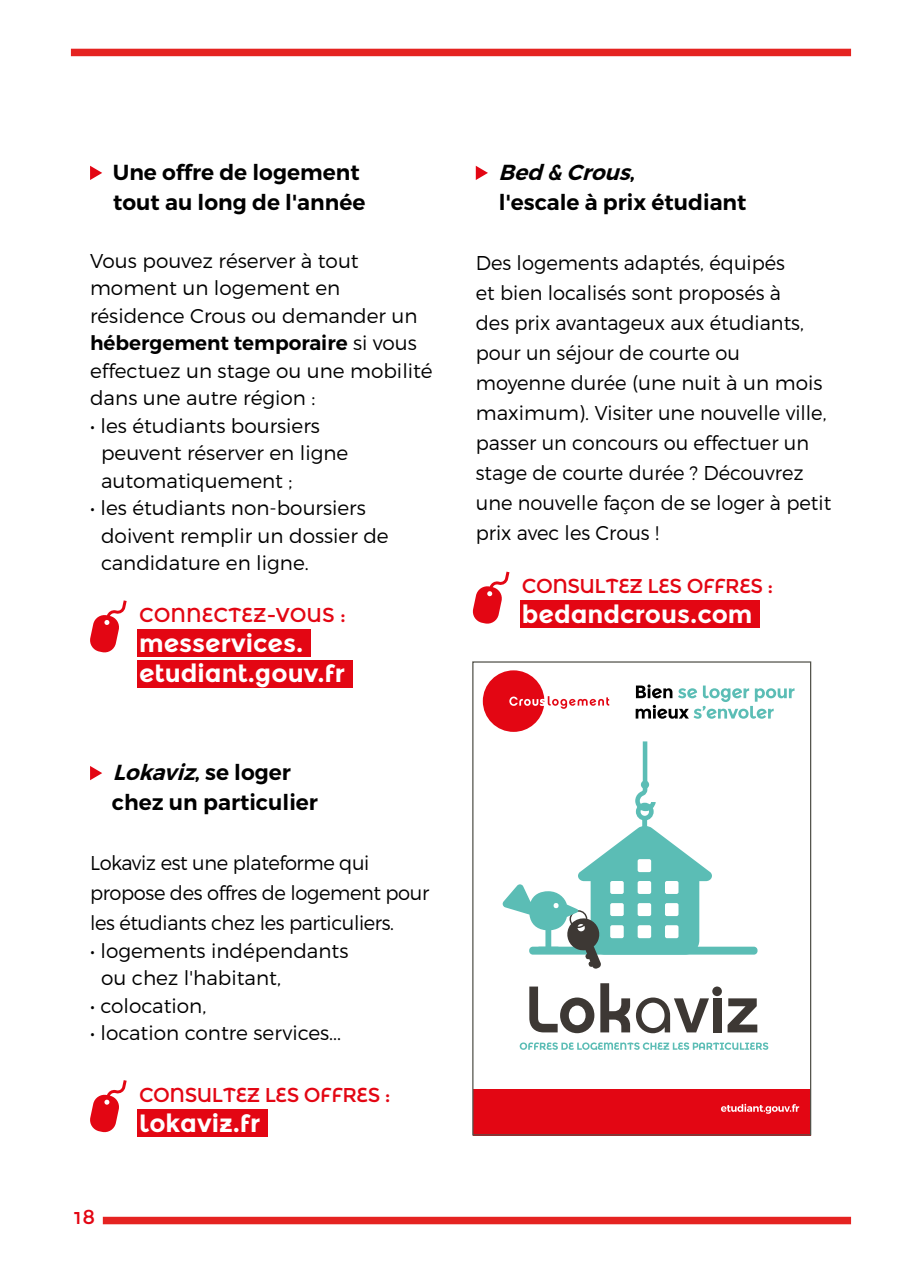
<style>
.page{position:relative;width:922px;height:1276px;background:#fff}
.page>*{position:absolute;margin:0;border:0;box-sizing:border-box;transform-origin:0 0}
.t1{font:700 25px/30px "Montserrat Alternates";color:#fff}
.t2{font:600 21.75px/30px "Montserrat";color:#000}
.t3{font:300 20px/27.5px "Montserrat";color:#000}
.t4{font:300 20px/30px "Montserrat";letter-spacing:-.02em;color:#000}
.t5{font:20px "Montserrat Alternates";letter-spacing:-.025em;color:#e30613}
.t6{font:20px "Montserrat Alternates";color:#e30613}
.s1{font-weight:600}
.s2{font-style:italic}
.s3{font-family:"Chalet Tokyo";font-weight:400;font-style:italic}
</style>
<div class="page">
<div style="left:71px;top:49px;width:779px;height:7px;background:#e52321"></div>
<div style="left:103px;top:1216px;width:747px;height:8px;background:#e52321"></div>
<svg style="left:90px;top:166px;width:12px;height:14px"></svg>
<svg style="left:90px;top:766px;width:12px;height:14px"></svg>
<svg style="left:475px;top:166px;width:13px;height:14px"></svg>
<div style="left:520px;top:600px;width:239px;height:28px;background:#e30613"></div>
<svg style="left:472px;top:571px;width:37px;height:53px"></svg>
<div style="left:137px;top:660px;width:216px;height:28px;background:#e30613"></div>
<div style="left:137px;top:629px;width:173px;height:27px;background:#e30613"></div>
<svg style="left:90px;top:600px;width:37px;height:53px"></svg>
<div style="left:137px;top:1109px;width:131px;height:27px;background:#e30613"></div>
<svg style="left:90px;top:1080px;width:37px;height:53px"></svg>
<div style="left:473px;top:1089px;width:337px;height:46px;background:#e30613"></div>
<svg style="left:721px;top:1103px;width:78px;height:10px"></svg>
<svg style="left:635px;top:684px;width:159px;height:34px"></svg>
<div style="left:529px;top:946px;width:228px;height:8px;background:#5bbdb5;border-radius:4px"></div>
<svg style="left:502px;top:741px;width:209px;height:228px"></svg>
<svg style="left:482px;top:670px;width:127px;height:62px"></svg>
<svg style="left:529px;top:986px;width:65px;height:47px"></svg>
<svg style="left:600px;top:983px;width:108px;height:50px"></svg>
<svg style="left:727px;top:998px;width:30px;height:34px"></svg>
<svg style="left:519px;top:1042px;width:249px;height:8px"></svg>
<div style="left:712px;top:998px;width:9px;height:34px;background:#3d3834"></div>
<div style="left:712px;top:986px;width:9px;height:10px;background:#3d3834;border-radius:50%"></div>
<div style="left:472px;top:661px;width:339px;height:474px;border:1px solid #52524a"></div>
<p class="t2" style="left:113px;top:157px;width:254px">Une offre de logement tout au long de l'année</p>
<p class="t3" style="left:90px;top:246px;width:344px">Vous pouvez réserver à tout moment un logement en résidence Crous ou demander un <span class="s1">hébergement temporaire</span> si vous effectuez un stage ou une mobilité dans une autre région :</p>
<p class="t3" style="left:101px;top:411px;width:249px;text-indent:-11px">• les étudiants boursiers peuvent réserver en ligne automatiquement ;</p>
<p class="t3" style="left:101px;top:494px;width:289px;text-indent:-11px">• les étudiants non-boursiers doivent remplir un dossier de candidature en ligne.</p>
<p class="t2" style="left:498px;top:157px;width:249px"><span class="s2">Bed</span> <span class="s3">&amp;</span> <span class="s2">Crous</span>,<br>l'escale à prix étudiant</p>
<p class="t3" style="left:475px;top:248px;width:357px;line-height:30px">Des logements adaptés, équipés<br>et bien localisés sont proposés à<br>des prix avantageux aux étudiants, pour un séjour de courte ou moyenne durée (une nuit à un mois maximum). Visiter une nouvelle ville, passer un concours ou effectuer un stage de courte durée ? Découvrez une nouvelle façon de se loger à petit prix avec les Crous !</p>
<p class="t5" style="left:521px;top:574px;width:253px">CONSULTEZ LES OFFRES :</p>
<p class="t6" style="left:139px;top:603px;width:208px">CONNECTEZ-VOUS :</p>
<p class="t1" style="left:521px;top:599px;width:232px">bedandcrous.com</p>
<p class="t1" style="left:139px;top:628px;width:208px">messervices. etudiant.gouv.fr</p>
<p class="t2" style="left:112px;top:757px;width:207px"><span class="s2">Lokaviz</span>, s e l o g e r chez un particulier</p>
<p class="t4" style="left:90px;top:848px;width:340px">Lokaviz est une plateforme qui propose des offres de logement pour les étudiants chez les particuliers.</p>
<p class="t3" style="left:101px;top:936px;width:249px;text-indent:-11px">• logements indépendants ou chez l'habitant,</p>
<p class="t3" style="left:90px;top:991px;width:118px">• colocation,</p>
<p class="t3" style="left:90px;top:1019px;width:252px">• location contre services...</p>
<p class="t5" style="left:74px;top:1205px;width:23px">18</p>
<p class="t5" style="left:139px;top:1083px;width:253px">CONSULTEZ LES OFFRES :</p>
<p class="t1" style="left:139px;top:1107px;width:123px">lokaviz.fr</p>
</div>
